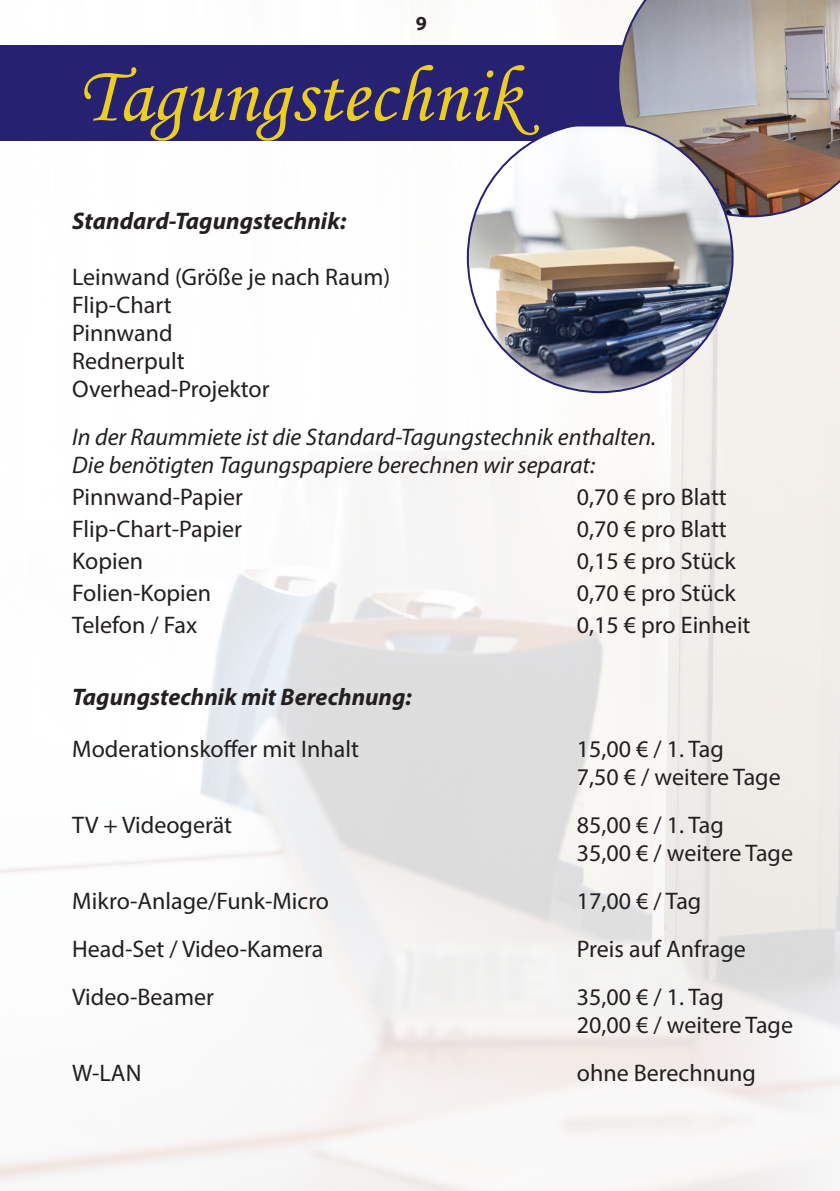
<style>
.page{position:relative;width:840px;height:1191px;background:#fff}
.page>*{position:absolute;margin:0;border:0;box-sizing:border-box;transform-origin:0 0}
.t1{font:80px "Monotype Corsiva";color:#eccd23}
.t2{font:24px "Myriad Pro";color:#231f20}
.t3{font:italic 24px "Myriad Pro";color:#231f20}
.t4{font:italic 700 24px "Myriad Pro";color:#231f20}
.t5{font:700 20px "Myriad Pro";color:#231f20}
</style>
<div class="page">
<img style="left:0;top:0;width:839px;height:1191px">
<div style="left:0;top:45px;width:839px;height:95px;background:#262170"></div>
<svg style="left:617px;top:0;width:222px;height:217px;background:#a79b99"></svg>
<img style="left:468px;top:126px;width:264px;height:266px">
<p class="t5" style="left:415px;top:10px;width:13px">9</p>
<p class="t1" style="left:78px;top:47px;width:445px">Tagungstechnik</p>
<p class="t4" style="left:72px;top:205px;width:275px">Standard-Tagungstechnik:</p>
<p class="t2" style="left:72px;top:262px;width:319px">Leinwand (Größe je nach Raum)</p>
<p class="t2" style="left:72px;top:290px;width:101px">Flip-Chart</p>
<p class="t2" style="left:72px;top:318px;width:102px">Pinnwand</p>
<p class="t2" style="left:72px;top:346px;width:114px">Rednerpult</p>
<p class="t2" style="left:72px;top:374px;width:199px">Overhead-Projektor</p>
<p class="t3" style="left:72px;top:422px;width:585px">In der Raummiete ist die Standard-Tagungstechnik enthalten.</p>
<p class="t3" style="left:72px;top:450px;width:524px">Die benötigten Tagungspapiere berechnen wir separat:</p>
<p class="t2" style="left:72px;top:482px;width:172px">Pinnwand-Papier</p>
<p class="t2" style="left:576px;top:482px;width:151px">0,70 € pro Blatt</p>
<p class="t2" style="left:72px;top:514px;width:171px">Flip-Chart-Papier</p>
<p class="t2" style="left:576px;top:514px;width:151px">0,70 € pro Blatt</p>
<p class="t2" style="left:72px;top:546px;width:72px">Kopien</p>
<p class="t2" style="left:576px;top:546px;width:160px">0,15 € pro Stück</p>
<p class="t2" style="left:72px;top:578px;width:140px">Folien-Kopien</p>
<p class="t2" style="left:576px;top:578px;width:160px">0,70 € pro Stück</p>
<p class="t2" style="left:72px;top:610px;width:126px">Telefon / Fax</p>
<p class="t2" style="left:576px;top:610px;width:175px">0,15 € pro Einheit</p>
<p class="t4" style="left:72px;top:681px;width:341px">Tagungstechnik mit Berechnung:</p>
<p class="t2" style="left:72px;top:734px;width:288px">Moderationskoffer mit Inhalt</p>
<p class="t2" style="left:576px;top:734px;width:148px">15,00 € / 1. Tag</p>
<p class="t2" style="left:576px;top:762px;width:205px">7,50 € / weitere Tage</p>
<p class="t2" style="left:72px;top:810px;width:161px">TV + Videogerät</p>
<p class="t2" style="left:576px;top:810px;width:148px">85,00 € / 1. Tag</p>
<p class="t2" style="left:576px;top:838px;width:218px">35,00 € / weitere Tage</p>
<p class="t2" style="left:72px;top:886px;width:258px">Mikro-Anlage/Funk-Micro</p>
<p class="t2" style="left:576px;top:886px;width:126px">17,00 € / Tag</p>
<p class="t2" style="left:72px;top:934px;width:253px">Head-Set / Video-Kamera</p>
<p class="t2" style="left:576px;top:934px;width:170px">Preis auf Anfrage</p>
<p class="t2" style="left:72px;top:982px;width:143px">Video-Beamer</p>
<p class="t2" style="left:576px;top:982px;width:148px">35,00 € / 1. Tag</p>
<p class="t2" style="left:576px;top:1010px;width:218px">20,00 € / weitere Tage</p>
<p class="t2" style="left:72px;top:1058px;width:71px">W-LAN</p>
<p class="t2" style="left:576px;top:1058px;width:181px">ohne Berechnung</p>
</div>
